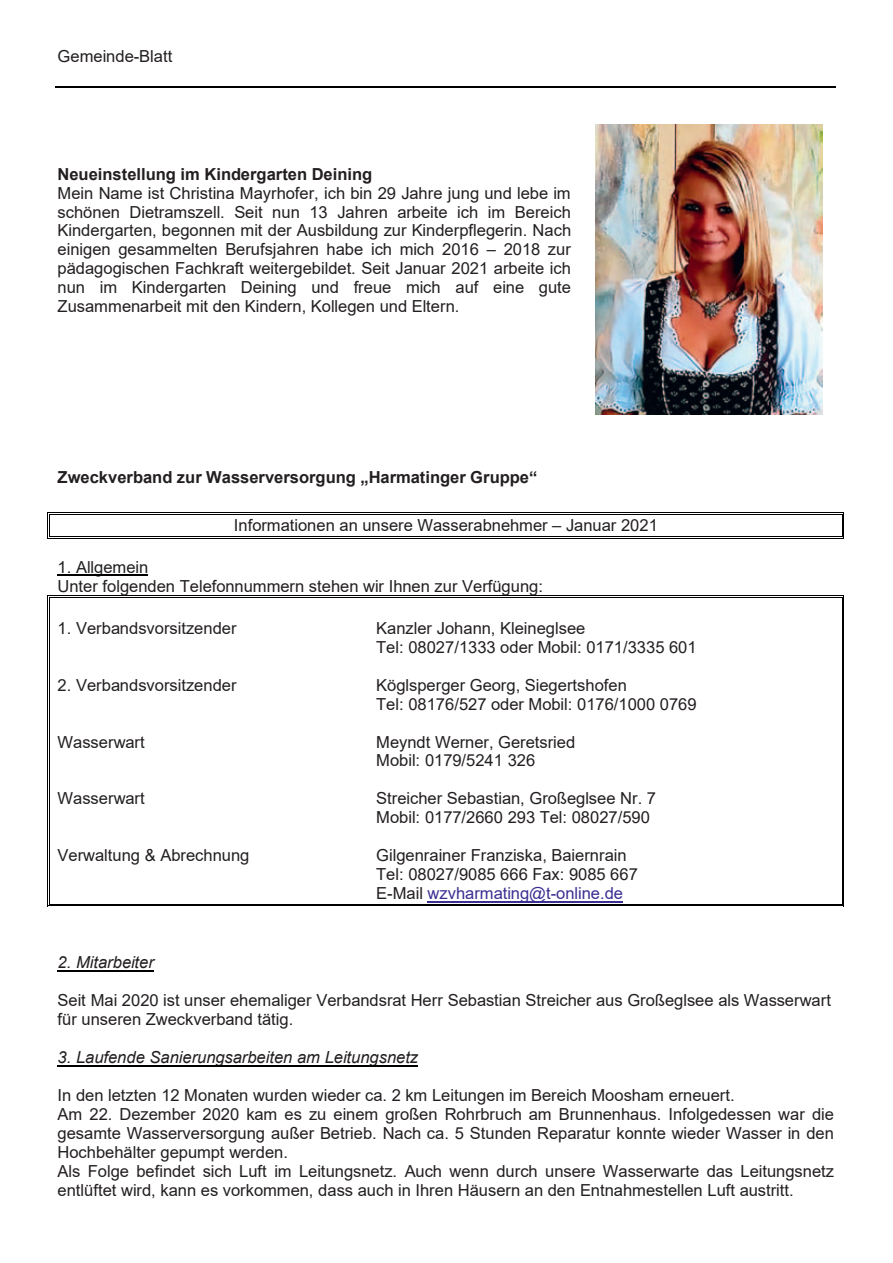
<style>
.page{position:relative;width:893px;height:1263px;background:#fff}
.page>*{position:absolute;margin:0;border:0;box-sizing:border-box;transform-origin:0 0}
.t1{font:16.5px/19px "Arial";color:#231f20}
.t2{font:700 16.5px "Arial";color:#231f20}
.t3{font:italic 16.5px "Arial";color:#231f20}
.s1{color:#3a2f92}
</style>
<div class="page">
<img style="left:596px;top:124px;width:227px;height:291px">
<hr style="left:55px;top:86px;width:781px;height:1px;background:#000002">
<hr style="left:49px;top:512px;width:793px;height:1px;background:#000002">
<hr style="left:49px;top:514px;width:793px;height:1px;background:#000002">
<hr style="left:49px;top:538px;width:793px;height:1px;background:#000002">
<hr style="left:49px;top:536px;width:793px;height:1px;background:#000002">
<svg style="left:47px;top:512px;width:3px;height:27px"></svg>
<svg style="left:842px;top:512px;width:2px;height:27px"></svg>
<hr style="left:58px;top:575px;width:90px;height:1px;background:#000002">
<hr style="left:49px;top:596px;width:793px;height:1px;background:#000002">
<hr style="left:49px;top:597px;width:793px;height:1px;background:#000002">
<hr style="left:428px;top:901px;width:195px;height:1px;background:#3a2f92">
<hr style="left:49px;top:906px;width:793px;height:1px;background:#000002">
<hr style="left:49px;top:904px;width:793px;height:1px;background:#000002">
<svg style="left:47px;top:596px;width:3px;height:311px"></svg>
<svg style="left:842px;top:596px;width:2px;height:311px"></svg>
<hr style="left:58px;top:970px;width:96px;height:1px;background:#000002">
<hr style="left:58px;top:1065px;width:360px;height:1px;background:#000002">
<p class="t1" style="left:58px;top:47px;width:116px">Gemeinde-Blatt</p>
<p class="t2" style="left:58px;top:162px;width:316px">Neueinstellung im Kindergarten Deining</p>
<p class="t1" style="left:58px;top:183px;width:515px;text-align:justify">Mein Name ist Christina Mayrhofer, ich bin 29 Jahre jung und lebe im schönen Dietramszell. Seit nun 13 Jahren arbeite ich im Bereich Kindergarten, begonnen mit der Ausbildung zur Kinderpflegerin. Nach einigen gesammelten Berufsjahren habe ich mich 2016 – 2018 zur pädagogischen Fachkraft weitergebildet. Seit Januar 2021 arbeite ich nun im Kindergarten Deining und freue mich auf eine gute Zusammenarbeit mit den Kindern, Kollegen und Eltern.</p>
<p class="t2" style="left:58px;top:466px;width:481px">Zweckverband zur Wasserversorgung „Harmatinger Gruppe“</p>
<p class="t1" style="left:234px;top:516px;width:426px">Informationen an unsere Wasserabnehmer – Januar 2021</p>
<p class="t1" style="left:58px;top:557px;width:487px">1. Allgemein<br>Unter folgenden Telefonnummern stehen wir Ihnen zur Verfügung:</p>
<p class="t1" style="left:58px;top:618px;width:181px">1. Verbandsvorsitzender</p>
<p class="t1" style="left:376px;top:618px;width:322px">Kanzler Johann, Kleineglsee<br>Tel: 08027/1333 oder Mobil: 0171/3335 601</p>
<p class="t1" style="left:58px;top:675px;width:181px">2. Verbandsvorsitzender</p>
<p class="t1" style="left:376px;top:675px;width:322px">Köglsperger Georg, Siegertshofen<br>Tel: 08176/527 oder Mobil: 0176/1000 0769</p>
<p class="t1" style="left:58px;top:732px;width:89px">Wasserwart</p>
<p class="t1" style="left:376px;top:732px;width:201px">Meyndt Werner, Geretsried<br>Mobil: 0179/5241 326</p>
<p class="t1" style="left:58px;top:789px;width:89px">Wasserwart</p>
<p class="t1" style="left:376px;top:789px;width:281px">Streicher Sebastian, Großeglsee Nr. 7<br>Mobil: 0177/2660 293 Tel: 08027/590</p>
<p class="t1" style="left:58px;top:846px;width:193px">Verwaltung &amp; Abrechnung</p>
<p class="t1" style="left:376px;top:846px;width:263px">Gilgenrainer Franziska, Baiernrain<br>Tel: 08027/9085 666 Fax: 9085 667<br>E-Mail <span class="s1">wzvharmating@t-online.de</span></p>
<p class="t3" style="left:58px;top:952px;width:98px">2. Mitarbeiter</p>
<p class="t1" style="left:58px;top:991px;width:775px">Seit Mai 2020 ist unser ehemaliger Verbandsrat Herr Sebastian Streicher aus Großeglsee als Wasserwart für unseren Zweckverband tätig.</p>
<p class="t3" style="left:58px;top:1047px;width:362px">3. Laufende Sanierungsarbeiten am Leitungsnetz</p>
<p class="t1" style="left:58px;top:1085px;width:778px">In den letzten 12 Monaten wurden wieder ca. 2 km Leitungen im Bereich Moosham erneuert.<br>Am 22. Dezember 2020 kam es zu einem großen Rohrbruch am Brunnenhaus. Infolgedessen war die gesamte Wasserversorgung außer Betrieb. Nach ca. 5 Stunden Reparatur konnte wieder Wasser in den Hochbehälter gepumpt werden.<br>Als Folge befindet sich Luft im Leitungsnetz. Auch wenn durch unsere Wasserwarte das Leitungsnetz entlüftet wird, kann es vorkommen, dass auch in Ihren Häusern an den Entnahmestellen Luft austritt.</p>
</div>
